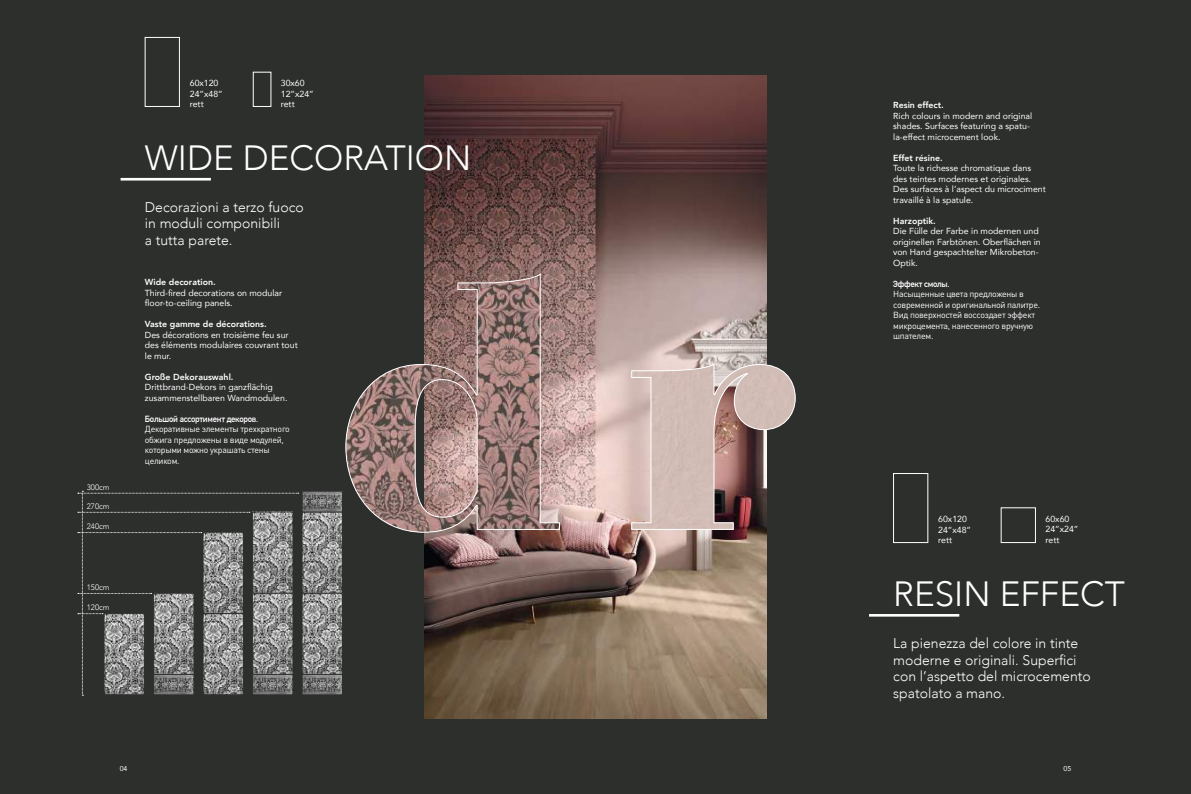
<style>
.page{position:relative;width:1191px;height:794px;background:#2d2f2d}
.page>*{position:absolute;margin:0;border:0;box-sizing:border-box;transform-origin:0 0}
.t1{font:300 35px "Avenir";color:#fff}
.t2{font:300 14px/16.8px "Avenir";color:#fff}
.t3{font:8.75px/10.5px "Avenir";color:#fff}
.t4{font:8.75px/10.5px "DIN Pro";letter-spacing:-.03em;color:#fff}
.t5{font:800 8.75px "Avenir";color:#fff}
.t6{font:700 8.75px "DIN Alternate";letter-spacing:-.03em;color:#fff}
.t7{font:300 7.88px "Avenir";color:#fff}
.t8{font:7px "Avenir";color:#fff}
</style>
<div class="page">
<img style="left:425px;top:76px;width:341px;height:642px">
<div style="left:145px;top:37px;width:35px;height:70px;border:1px solid #fff"></div>
<hr style="left:121px;top:178px;width:90px;height:2px;background:#fff">
<div style="left:893px;top:473px;width:35px;height:70px;border:1px solid #fff"></div>
<hr style="left:869px;top:614px;width:90px;height:2px;background:#fff">
<svg style="left:345px;top:272px;width:215px;height:261px;background:#856e6a"></svg>
<svg style="left:631px;top:363px;width:165px;height:167px;background:#ac9691"></svg>
<img style="left:304px;top:493px;width:37px;height:200px">
<div style="left:302px;top:593px;width:41px;height:82px;border:1px solid #2d2f2d"></div>
<div style="left:302px;top:511px;width:41px;height:82px;border:1px solid #2d2f2d"></div>
<div style="left:302px;top:674px;width:41px;height:21px;border:1px solid #2d2f2d"></div>
<div style="left:302px;top:491px;width:41px;height:21px;border:1px solid #2d2f2d"></div>
<svg style="left:78px;top:491px;width:221px;height:205px;background:#5b5c5b"></svg>
<div style="left:253px;top:72px;width:18px;height:35px;border:1px solid #fff"></div>
<p class="t7" style="left:87px;top:482px;width:24px">300cm</p>
<p class="t7" style="left:87px;top:501px;width:24px">270cm</p>
<p class="t7" style="left:87px;top:522px;width:24px">240cm</p>
<p class="t7" style="left:87px;top:582px;width:24px">150cm</p>
<p class="t7" style="left:87px;top:602px;width:24px">120cm</p>
<p class="t3" style="left:190px;top:78px;width:34px">60x120<br>24”x48” rett</p>
<p class="t3" style="left:281px;top:78px;width:34px">30x60<br>12”x24” rett</p>
<h1 class="t1" style="left:145px;top:138px;width:328px">WIDE DECORATION</h1>
<h2 class="t2" style="left:145px;top:198px;width:160px">Decorazioni a terzo fuoco in moduli componibili<br>a tutta parete.</h2>
<p class="t5" style="left:145px;top:275px;width:72px">Wide decoration.</p>
<p class="t3" style="left:145px;top:287px;width:139px">Third-fired decorations on modular floor-to-ceiling panels.</p>
<p class="t5" style="left:145px;top:317px;width:123px">Vaste gamme de décorations.</p>
<p class="t3" style="left:145px;top:329px;width:154px">Des décorations en troisième feu sur des éléments modulaires couvrant tout le mur.</p>
<p class="t5" style="left:145px;top:370px;width:90px">Große Dekorauswahl.</p>
<p class="t3" style="left:145px;top:381px;width:144px">Drittbrand-Dekors in ganzflächig zusammenstellbaren Wandmodulen.</p>
<p class="t6" style="left:145px;top:412px;width:115px">Большой ассортимент декоров.</p>
<p class="t4" style="left:145px;top:423px;width:147px">Декоративные элементы трехкратного обжига предложены в виде модулей, которыми можно украшать стены целиком.</p>
<p class="t5" style="left:893px;top:98px;width:52px">Resin effect.</p>
<p class="t3" style="left:893px;top:110px;width:140px">Rich colours in modern and original shades. Surfaces featuring a spatu&shy;la-effect microcement look.</p>
<p class="t5" style="left:893px;top:151px;width:51px">Effet résine.</p>
<p class="t3" style="left:893px;top:162px;width:154px">Toute la richesse chromatique dans des teintes modernes et originales.<br>Des surfaces à l’aspect du microciment travaillé à la spatule.</p>
<p class="t5" style="left:893px;top:214px;width:44px">Harzoptik.</p>
<p class="t3" style="left:893px;top:225px;width:149px">Die Fülle der Farbe in modernen und originellen Farbtönen. Oberflächen in von Hand gespachtelter Mikrobeton-<br>Optik.</p>
<p class="t6" style="left:893px;top:277px;width:58px">Эффект смолы.</p>
<p class="t4" style="left:893px;top:288px;width:148px">Насыщенные цвета предложены в современной и оригинальной палитре.<br>Вид поверхностей воссоздает эффект микроцемента, нанесенного вручную шпателем.</p>
<p class="t3" style="left:938px;top:513px;width:34px">60x120<br>24”x48” rett</p>
<p class="t3" style="left:1045px;top:513px;width:34px">60x60<br>24”x24” rett</p>
<h1 class="t1" style="left:893px;top:573px;width:233px">RESIN EFFECT</h1>
<h2 class="t2" style="left:893px;top:634px;width:199px">La pienezza del colore in tinte moderne e originali. Superfici con l’aspetto del microcemento spatolato a mano.</h2>
<p class="t8" style="left:120px;top:763px;width:9px">04</p>
<p class="t8" style="left:1063px;top:763px;width:9px">05</p>
</div>
